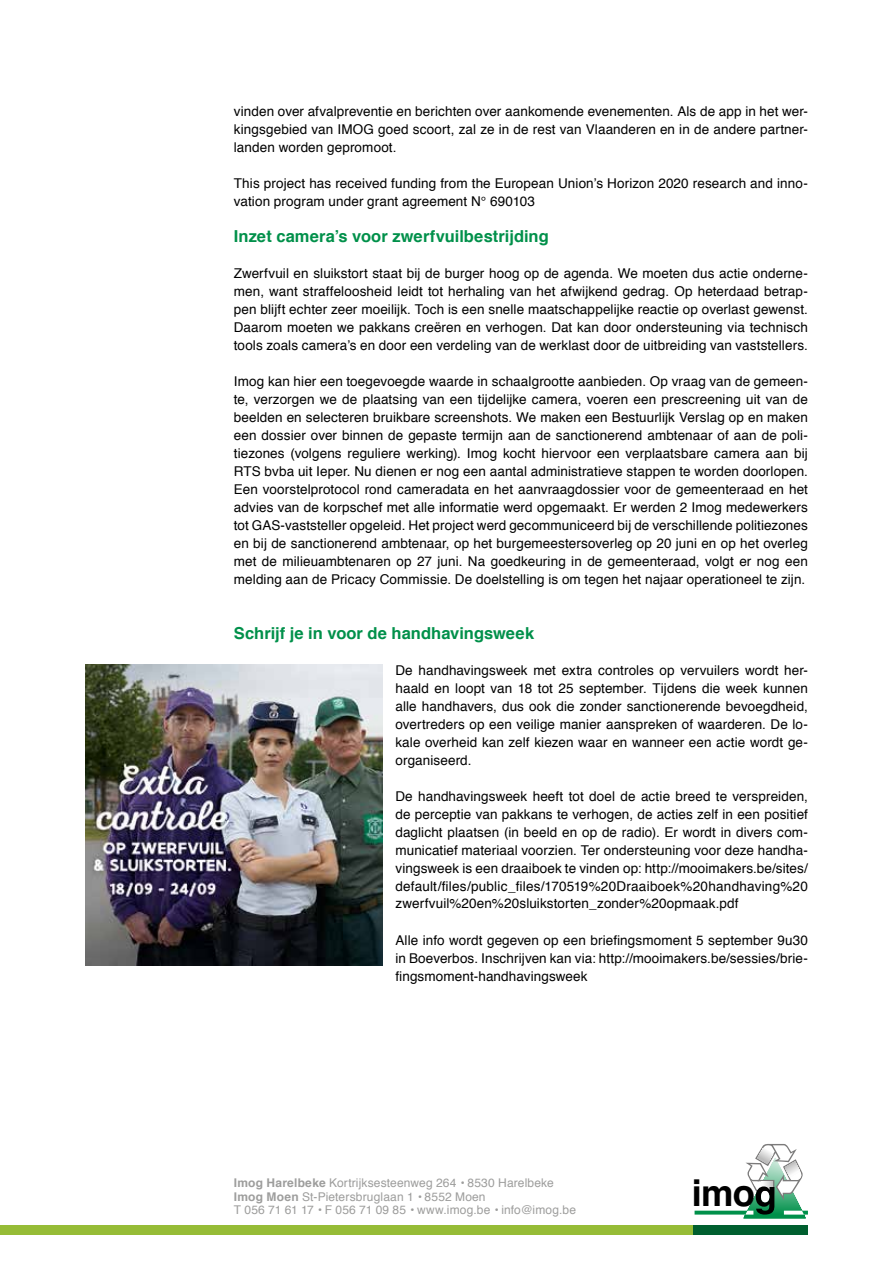
<style>
.page{position:relative;width:893px;height:1263px;background:#fff}
.page>*{position:absolute;margin:0;border:0;box-sizing:border-box;transform-origin:0 0}
.t1{font:700 36.75px "Helvetica";color:#000}
.t2{font:700 16.5px "Helvetica";letter-spacing:.005em;color:#00904a}
.t3{font:13.5px/18px "Helvetica";letter-spacing:.01em;color:#000;text-align:justify}
.t4{font:12px/13.5px "Helvetica";letter-spacing:.01em;color:#9d9d9c}
.s1{font-weight:700}
</style>
<div class="page">
<svg style="left:695px;top:1144px;width:113px;height:74px"></svg>
<div style="left:0;top:1225px;width:807px;height:10px;background:#96bc37"></div>
<div style="left:693px;top:1225px;width:115px;height:10px;background:#005f2f"></div>
<img style="left:85px;top:664px;width:298px;height:301px">
<p class="t3" style="left:234px;top:104px;width:576px">vinden over afvalpreventie en berichten over aankomende evenementen. Als de app in het wer&shy;kingsgebied van IMOG goed scoort, zal ze in de rest van Vlaanderen en in de andere partner&shy;landen worden gepromoot.</p>
<p class="t3" style="left:234px;top:176px;width:576px">This project has received funding from the European Union’s Horizon 2020 research and inno&shy;vation program under grant agreement N° 690103</p>
<p class="t2" style="left:234px;top:225px;width:316px">Inzet camera’s voor zwerfvuilbestrijding</p>
<p class="t3" style="left:234px;top:266px;width:576px">Zwerfvuil en sluikstort staat bij de burger hoog op de agenda. We moeten dus actie onderne&shy;men, want straffeloosheid leidt tot herhaling van het afwijkend gedrag. Op heterdaad betrap&shy;pen blijft echter zeer moeilijk. Toch is een snelle maatschappelijke reactie op overlast gewenst.<br>Daarom moeten we pakkans creëren en verhogen. Dat kan door ondersteuning via technisch tools zoals camera’s en door een verdeling van de werklast door de uitbreiding van vaststellers.</p>
<p class="t3" style="left:234px;top:374px;width:576px">Imog kan hier een toegevoegde waarde in schaalgrootte aanbieden. Op vraag van de gemeen&shy;te, verzorgen we de plaatsing van een tijdelijke camera, voeren een prescreening uit van de beelden en selecteren bruikbare screenshots. We maken een Bestuurlijk Verslag op en maken een dossier over binnen de gepaste termijn aan de sanctionerend ambtenaar of aan de poli&shy;tiezones (volgens reguliere werking). Imog kocht hiervoor een verplaatsbare camera aan bij RTS bvba uit Ieper. Nu dienen er nog een aantal administratieve stappen te worden doorlopen.<br>Een voorstelprotocol rond cameradata en het aanvraagdossier voor de gemeenteraad en het advies van de korpschef met alle informatie werd opgemaakt. Er werden 2 Imog medewerkers tot GAS-vaststeller opgeleid. Het project werd gecommuniceerd bij de verschillende politiezones en bij de sanctionerend ambtenaar, op het burgemeestersoverleg op 20 juni en op het overleg met de milieuambtenaren op 27 juni. Na goedkeuring in de gemeenteraad, volgt er nog een melding aan de Pricacy Commissie. De doelstelling is om tegen het najaar operationeel te zijn.</p>
<p class="t2" style="left:234px;top:621px;width:302px">Schrijf je in voor de handhavingsweek</p>
<p class="t3" style="left:395px;top:662px;width:414px">De handhavingsweek met extra controles op vervuilers wordt her&shy;haald en loopt van 18 tot 25 september. Tijdens die week kunnen alle handhavers, dus ook die zonder sanctionerende bevoegdheid, overtreders op een veilige manier aanspreken of waarderen. De lo&shy;kale overheid kan zelf kiezen waar en wanneer een actie wordt ge&shy;organiseerd.</p>
<p class="t3" style="left:395px;top:787px;width:414px">De handhavingsweek heeft tot doel de actie breed te verspreiden, de perceptie van pakkans te verhogen, de acties zelf in een positief daglicht plaatsen (in beeld en op de radio). Er wordt in divers com&shy;municatief materiaal voorzien. Ter ondersteuning voor deze handha&shy;vingsweek is een draaiboek te vinden op: http://mooimakers.be/sites/ default/files/public_files/170519%20Draaiboek%20handhaving%20 zwerfvuil%20en%20sluikstorten_zonder%20opmaak.pdf</p>
<p class="t3" style="left:395px;top:931px;width:414px">Alle info wordt gegeven op een briefingsmoment 5 september 9u30 in Boeverbos. Inschrijven kan via: http://mooimakers.be/sessies/brie&shy;fingsmoment-handhavingsweek</p>
<p class="t4" style="left:234px;top:1177px;width:344px"><span class="s1">Imog Harelbeke</span> Kortrijksesteenweg 264 <span class="s1">•</span> 8530 Harelbeke<br><span class="s1">Imog Moen</span> St-Pietersbruglaan 1 <span class="s1">•</span> 8552 Moen<br>T 056 71 61 17 <span class="s1">•</span> F 056 71 09 85 <span class="s1">•</span> www.imog.be <span class="s1">•</span> info@imog.be</p>
<h1 class="t1" style="left:692px;top:1168px;width:65px">imo</h1>
</div>
